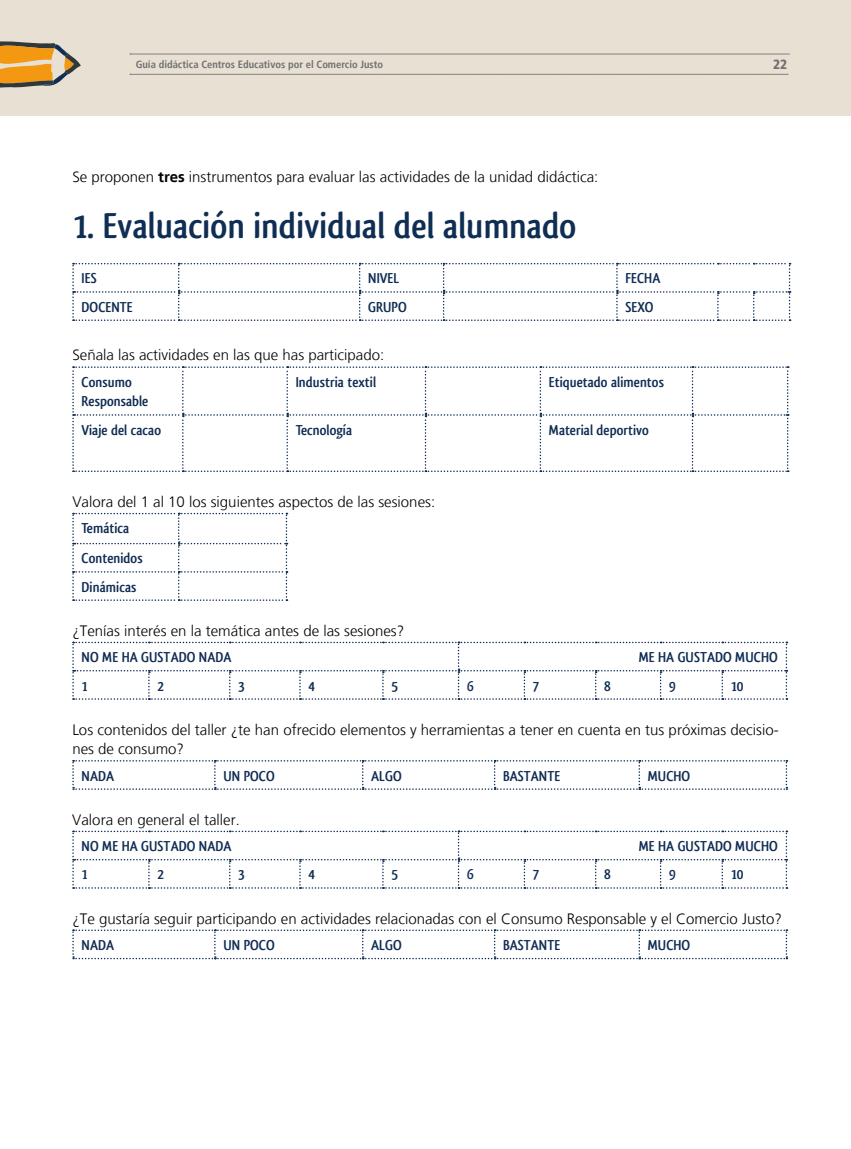
<style>
.page{position:relative;width:851px;height:1149px;background:#fff}
.page>*{position:absolute;margin:0;border:0;box-sizing:border-box;transform-origin:0 0}
.t1{font:700 37.5px "Qlassik";color:#102d54}
.t2{font:300 15px/19.5px "Frutiger LT";color:#000}
.t3{font:700 15px/19.5px "Qlassik";color:#102d54}
.t4{font:900 condensed 13.5px "Frutiger LT";color:#6f7172}
.t5{font:700 condensed 10.5px "Frutiger LT";color:#6f7172}
.s1{font-weight:700}
</style>
<div class="page">
<div style="left:0;top:0;width:850px;height:115px;background:#e8e0d3"></div>
<svg style="left:130px;top:54px;width:659px;height:1px"></svg>
<svg style="left:130px;top:74px;width:658px;height:1px"></svg>
<svg style="left:0;top:41px;width:81px;height:47px"></svg>
<svg style="left:72px;top:263px;width:718px;height:58px"></svg>
<svg style="left:72px;top:366px;width:716px;height:106px"></svg>
<svg style="left:72px;top:512px;width:215px;height:88px"></svg>
<svg style="left:72px;top:641px;width:715px;height:58px"></svg>
<svg style="left:72px;top:760px;width:715px;height:29px"></svg>
<svg style="left:72px;top:830px;width:715px;height:58px"></svg>
<svg style="left:72px;top:929px;width:715px;height:30px"></svg>
<p class="t5" style="left:136px;top:58px;width:249px">Guía didáctica Centros Educativos por el Comercio Justo</p>
<p class="t4" style="left:773px;top:56px;width:16px">22</p>
<p class="t2" style="left:72px;top:168px;width:527px">Se proponen <span class="s1">tres</span> instrumentos para evaluar las actividades de la unidad didáctica:</p>
<h1 class="t1" style="left:72px;top:204px;width:505px">1. Evaluación individual del alumnado</h1>
<p class="t3" style="left:82px;top:269px;width:17px">IES</p>
<p class="t3" style="left:368px;top:269px;width:32px">NIVEL</p>
<p class="t3" style="left:625px;top:269px;width:36px">FECHA</p>
<p class="t3" style="left:82px;top:297px;width:53px">DOCENTE</p>
<p class="t3" style="left:368px;top:297px;width:40px">GRUPO</p>
<p class="t3" style="left:625px;top:297px;width:30px">SEXO</p>
<p class="t2" style="left:72px;top:345px;width:313px">Señala las actividades en las que has participado:</p>
<p class="t3" style="left:82px;top:372px;width:68px">Consumo<br>Responsable</p>
<p class="t3" style="left:296px;top:372px;width:82px">Industria textil</p>
<p class="t3" style="left:549px;top:372px;width:117px">Etiquetado alimentos</p>
<p class="t3" style="left:82px;top:420px;width:81px">Viaje del cacao</p>
<p class="t3" style="left:296px;top:420px;width:58px">Tecnología</p>
<p class="t3" style="left:549px;top:420px;width:102px">Material deportivo</p>
<p class="t2" style="left:72px;top:492px;width:364px">Valora del 1 al 10 los siguientes aspectos de las sesiones:</p>
<p class="t3" style="left:82px;top:513px;width:63px;line-height:30px">Temática<br>Contenidos</p>
<p class="t3" style="left:82px;top:576px;width:56px">Dinámicas</p>
<p class="t2" style="left:72px;top:620px;width:333px">¿Tenías interés en la temática antes de las sesiones?</p>
<p class="t3" style="left:82px;top:647px;width:151px">NO ME HA GUSTADO NADA</p>
<p class="t3" style="left:638px;top:647px;width:141px">ME HA GUSTADO MUCHO</p>
<p class="t3" style="left:82px;top:675px;width:7px">1</p>
<p class="t3" style="left:157px;top:675px;width:8px">2</p>
<p class="t3" style="left:238px;top:675px;width:8px">3</p>
<p class="t3" style="left:308px;top:675px;width:8px">4</p>
<p class="t3" style="left:391px;top:675px;width:8px">5</p>
<p class="t3" style="left:467px;top:675px;width:8px">6</p>
<p class="t3" style="left:533px;top:675px;width:8px">7</p>
<p class="t3" style="left:604px;top:675px;width:8px">8</p>
<p class="t3" style="left:669px;top:675px;width:8px">9</p>
<p class="t3" style="left:730px;top:675px;width:14px">10</p>
<p class="t2" style="left:72px;top:719px;width:707px">Los contenidos del taller ¿te han ofrecido elementos y herramientas a tener en cuenta en tus próximas decisio&shy;nes de consumo?</p>
<p class="t3" style="left:82px;top:765px;width:34px">NADA</p>
<p class="t3" style="left:223px;top:765px;width:53px">UN POCO</p>
<p class="t3" style="left:371px;top:765px;width:32px">ALGO</p>
<p class="t3" style="left:503px;top:765px;width:59px">BASTANTE</p>
<p class="t3" style="left:647px;top:765px;width:44px">MUCHO</p>
<p class="t2" style="left:72px;top:809px;width:169px">Valora en general el taller.</p>
<p class="t3" style="left:82px;top:836px;width:151px">NO ME HA GUSTADO NADA</p>
<p class="t3" style="left:638px;top:836px;width:141px">ME HA GUSTADO MUCHO</p>
<p class="t3" style="left:82px;top:864px;width:7px">1</p>
<p class="t3" style="left:157px;top:864px;width:8px">2</p>
<p class="t3" style="left:238px;top:864px;width:8px">3</p>
<p class="t3" style="left:308px;top:864px;width:8px">4</p>
<p class="t3" style="left:391px;top:864px;width:8px">5</p>
<p class="t3" style="left:467px;top:864px;width:8px">6</p>
<p class="t3" style="left:533px;top:864px;width:8px">7</p>
<p class="t3" style="left:604px;top:864px;width:8px">8</p>
<p class="t3" style="left:669px;top:864px;width:8px">9</p>
<p class="t3" style="left:730px;top:864px;width:14px">10</p>
<p class="t2" style="left:72px;top:908px;width:711px">¿Te gustaría seguir participando en actividades relacionadas con el Consumo Responsable y el Comercio Justo?</p>
<p class="t3" style="left:82px;top:935px;width:34px">NADA</p>
<p class="t3" style="left:223px;top:935px;width:53px">UN POCO</p>
<p class="t3" style="left:371px;top:935px;width:32px">ALGO</p>
<p class="t3" style="left:503px;top:935px;width:59px">BASTANTE</p>
<p class="t3" style="left:647px;top:935px;width:44px">MUCHO</p>
</div>
